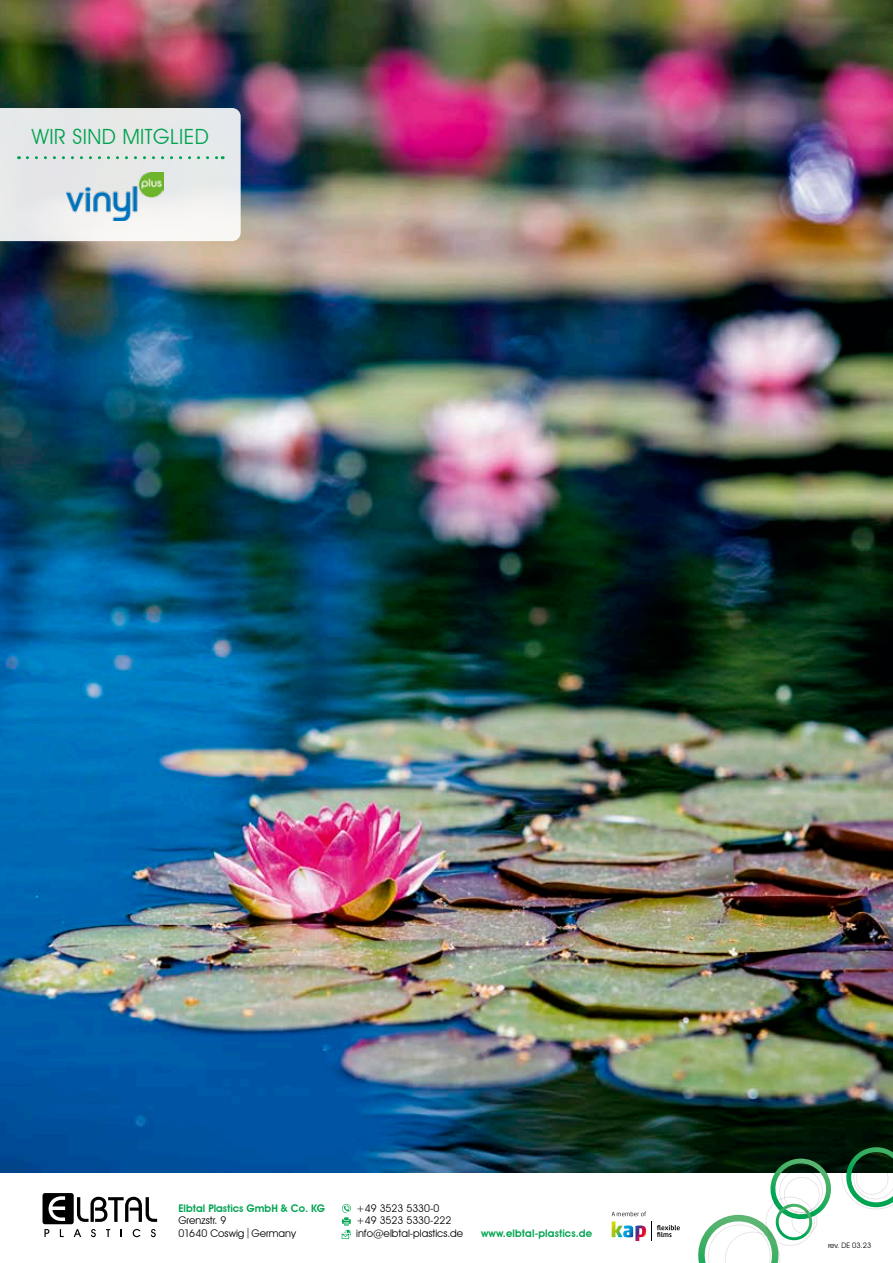
<style>
.page{position:relative;width:893px;height:1263px;background:#fff}
.page>*{position:absolute;margin:0;border:0;box-sizing:border-box;transform-origin:0 0}
.t1{font:21px "Avant Garde IT Cby BT";letter-spacing:.02em;color:#00a451}
.t2{font:10.5px/12.8px "Avant Garde IT Cby BT";color:#000}
.t3{font:600 10.5px "Avant Garde IT Cby BT";color:#00a451}
.t4{font:7.5px "Avant Garde IT Cby BT";color:#000}
</style>
<div class="page">
<img style="left:0;top:0;width:893px;height:1173px">
<svg style="left:43px;top:1193px;width:114px;height:44px"></svg>
<svg style="left:342px;top:1204px;width:9px;height:35px"></svg>
<svg style="left:612px;top:1211px;width:68px;height:30px"></svg>
<svg style="left:697px;top:1158px;width:138px;height:105px"></svg>
<svg style="left:841px;top:1139px;width:52px;height:70px"></svg>
<svg style="left:0;top:108px;width:241px;height:133px"></svg>
<h1 class="t1" style="left:32px;top:124px;width:178px">WIR SIND MITGLIED</h1>
<p class="t3" style="left:178px;top:1202px;width:148px">Elbtal Plastics GmbH &amp; Co. KG</p>
<p class="t2" style="left:178px;top:1214px;width:119px">Grenzstr. 9<br>01640 Coswig|Germany</p>
<p class="t2" style="left:356px;top:1201px;width:109px">+49 3523 5330-0<br>+49 3523 5330-222 info@elbtal-plastics.de</p>
<p class="t3" style="left:481px;top:1227px;width:112px">www.elbtal-plastics.de</p>
<p class="t4" style="left:828px;top:1241px;width:45px">rev. DE 03.23</p>
</div>
